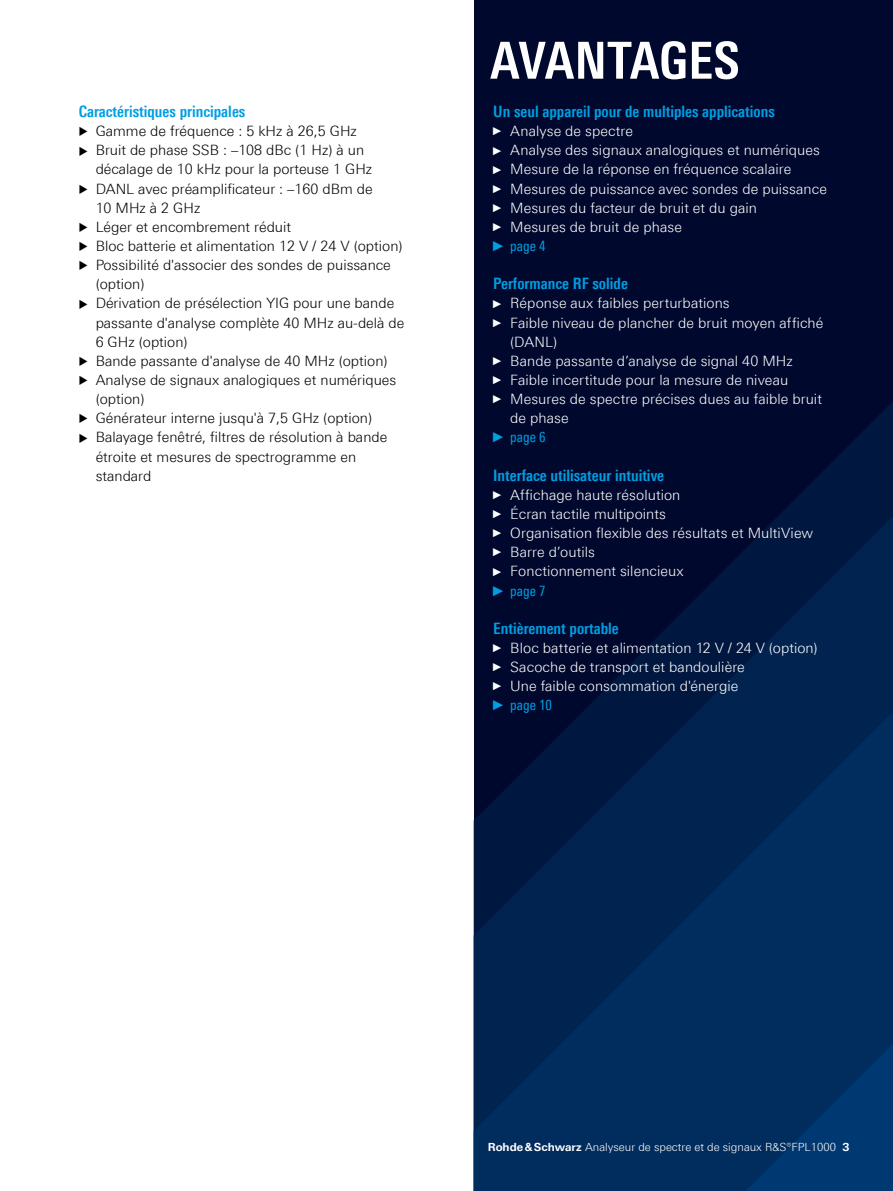
<style>
.page{position:relative;width:893px;height:1191px;background:#fff}
.page>*{position:absolute;margin:0;border:0;box-sizing:border-box;transform-origin:0 0}
.Seiten_Headline_34Pt_weiss{font:700 condensed 51px "Linotype Universfor RS";letter-spacing:.005em;color:#fff}
.Absatzfett_cyan{font:700 condensed 15.75px "Linotype Universfor RS";color:#009ee3}
.t1{font:300 14.25px/19.2px "Linotype Universfor RS";letter-spacing:.005em;color:#fff}
.t2{font:300 14.25px/19.2px "Linotype Universfor RS";color:#000}
.t3{font:condensed 14.25px "Linotype Universfor RS";color:#009ee3}
.t4{font:300 11.25px "Linotype Universfor RS";color:#fff}
.s1{font-size:11.4px}
.s2{font-family:"Arial Narrow";font-weight:400;font-size:11.4px}
.s3{font-family:"Arial Narrow";font-stretch:normal}
.s4{font-weight:700}
</style>
<div class="page">
<div style="left:474px;top:0;width:419px;height:1191px;background:#00082d"></div>
<svg style="left:828px;top:402px;width:65px;height:65px;fill:#00173f"></svg>
<svg style="left:632px;top:467px;width:261px;height:196px"></svg>
<svg style="left:474px;top:663px;width:419px;height:528px"></svg>
<svg style="left:703px;top:995px;width:190px;height:196px"></svg>
<p class="Absatzfett_cyan" style="left:79px;top:102px;width:168px">Caractéristiques principales</p>
<p class="t2" style="left:79px;top:121px;width:280px"><span class="s1">▶</span> Gamme de fréquence : 5 kHz à 26,5 GHz</p>
<p class="t2" style="left:96px;top:140px;width:278px;text-indent:-17px"><span class="s1">▶</span> Bruit de phase SSB : –108 dBc (1 Hz) à un décalage de 10 kHz pour la porteuse 1 GHz</p>
<p class="t2" style="left:96px;top:179px;width:279px;text-indent:-17px"><span class="s1">▶</span> DANL avec préamplificateur : –160 dBm de<br>10 MHz à 2 GHz</p>
<p class="t2" style="left:79px;top:217px;width:214px"><span class="s1">▶</span> Léger et encombrement réduit</p>
<p class="t2" style="left:79px;top:236px;width:326px"><span class="s1">▶</span> Bloc batterie et alimentation 12 V / 24 V (option)</p>
<p class="t2" style="left:96px;top:255px;width:297px;text-indent:-17px"><span class="s1">▶</span> Possibilité d'associer des sondes de puissance (option)</p>
<p class="t2" style="left:96px;top:293px;width:310px;text-indent:-17px"><span class="s1">▶</span> Dérivation de présélection YIG pour une bande passante d'analyse complète 40 MHz au-delà de<br>6 GHz (option)</p>
<p class="t2" style="left:79px;top:351px;width:311px"><span class="s1">▶</span> Bande passante d'analyse de 40 MHz (option)</p>
<p class="t2" style="left:96px;top:370px;width:302px;text-indent:-17px"><span class="s1">▶</span> Analyse de signaux analogiques et numériques (option)</p>
<p class="t2" style="left:79px;top:408px;width:295px"><span class="s1">▶</span> Générateur interne jusqu'à 7,5 GHz (option)</p>
<p class="t2" style="left:96px;top:427px;width:293px;text-indent:-17px"><span class="s1">▶</span> Balayage fenêtré, filtres de résolution à bande étroite et mesures de spectrogramme en standard</p>
<p class="Seiten_Headline_34Pt_weiss" style="left:490px;top:30px;width:251px">AVANTAGES</p>
<p class="Absatzfett_cyan" style="left:493px;top:102px;width:283px">Un seul appareil pour de multiples applications</p>
<p class="t1" style="left:493px;top:121px;width:141px"><span class="s2">►</span> Analyse de spectre</p>
<p class="t1" style="left:493px;top:140px;width:328px"><span class="s2">►</span> Analyse des signaux analogiques et numériques</p>
<p class="t1" style="left:493px;top:160px;width:300px"><span class="s2">►</span> Mesure de la réponse en fréquence scalaire</p>
<p class="t1" style="left:493px;top:179px;width:335px"><span class="s2">►</span> Mesures de puissance avec sondes de puissance</p>
<p class="t1" style="left:493px;top:198px;width:265px"><span class="s2">►</span> Mesures du facteur de bruit et du gain</p>
<p class="t1" style="left:493px;top:217px;width:190px"><span class="s2">►</span> Mesures de bruit de phase</p>
<p class="t3" style="left:493px;top:238px;width:54px"><span class="s3">►</span> page 4</p>
<p class="Absatzfett_cyan" style="left:493px;top:274px;width:136px">Performance RF solide</p>
<p class="t1" style="left:493px;top:293px;width:238px"><span class="s2">►</span> Réponse aux faibles perturbations</p>
<p class="t1" style="left:510px;top:313px;width:315px;text-indent:-17px"><span class="s2">►</span> Faible niveau de plancher de bruit moyen affiché (DANL)</p>
<p class="t1" style="left:493px;top:351px;width:301px"><span class="s2">►</span> Bande passante d’analyse de signal 40 MHz</p>
<p class="t1" style="left:493px;top:370px;width:296px"><span class="s2">►</span> Faible incertitude pour la mesure de niveau</p>
<p class="t1" style="left:510px;top:389px;width:313px;text-indent:-17px"><span class="s2">►</span> Mesures de spectre précises dues au faible bruit de phase</p>
<p class="t3" style="left:493px;top:429px;width:54px"><span class="s3">►</span> page 6</p>
<p class="Absatzfett_cyan" style="left:493px;top:466px;width:172px">Interface utilisateur intuitive</p>
<p class="t1" style="left:493px;top:485px;width:189px"><span class="s2">►</span> Affichage haute résolution</p>
<p class="t1" style="left:493px;top:504px;width:174px"><span class="s2">►</span> Écran tactile multipoints</p>
<p class="t1" style="left:493px;top:523px;width:321px"><span class="s2">►</span> Organisation flexible des résultats et MultiView</p>
<p class="t1" style="left:493px;top:542px;width:103px"><span class="s2">►</span> Barre d’outils</p>
<p class="t1" style="left:493px;top:561px;width:192px"><span class="s2">►</span> Fonctionnement silencieux</p>
<p class="t3" style="left:493px;top:582px;width:54px"><span class="s3">►</span> page 7</p>
<p class="Absatzfett_cyan" style="left:493px;top:619px;width:127px">Entièrement portable</p>
<p class="t1" style="left:493px;top:638px;width:326px"><span class="s2">►</span> Bloc batterie et alimentation 12 V / 24 V (option)</p>
<p class="t1" style="left:493px;top:657px;width:253px"><span class="s2">►</span> Sacoche de transport et bandoulière</p>
<p class="t1" style="left:493px;top:676px;width:247px"><span class="s2">►</span> Une faible consommation d'énergie</p>
<p class="t3" style="left:493px;top:697px;width:60px"><span class="s3">►</span> page 10</p>
<p class="t4" style="left:488px;top:1140px;width:363px"><span class="s4">Rohde&amp;Schwarz</span> Analyseur de spectre et de signaux R&amp;S®FPL1000 <span class="s4">3</span></p>
</div>
